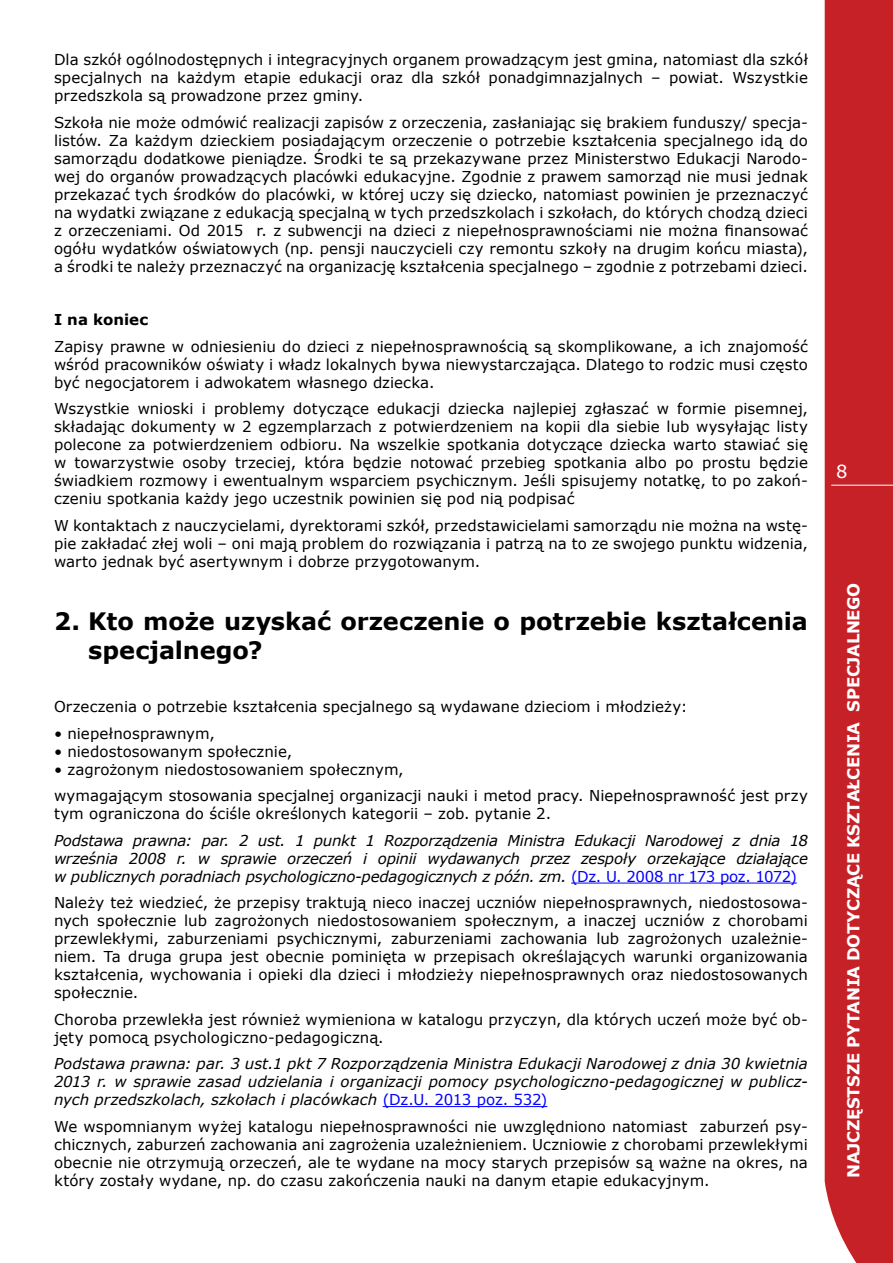
<style>
.page{position:relative;width:893px;height:1263px;background:#fff}
.page>*{position:absolute;margin:0;border:0;box-sizing:border-box;transform-origin:0 0}
.t1{font:700 24px/28.8px "Verdana";color:#000}
.t2{font:18px "Verdana";color:#fff}
.t3{font:700 16.5px "Verdana";letter-spacing:-.02em;color:#fff}
.t4{font:15px/18px "Verdana";letter-spacing:.005em;color:#000;text-align:justify}
.t5{font:italic 15px/18px "Verdana";letter-spacing:-.01em;color:#000;text-align:justify}
.t6{font:700 15px "Verdana";color:#000}
.s1{font-style:normal;color:#00f}
</style>
<div class="page">
<div style="left:825px;top:0;width:68px;height:1263px;background:#c72128"></div>
<hr style="left:831px;top:485px;width:62px;height:1px;background:#fff">
<hr style="left:571px;top:883px;width:226px;height:1px;background:#00f">
<hr style="left:383px;top:1106px;width:164px;height:1px;background:#00f">
<p class="t4" style="left:54px;top:51px;width:755px">Dla szkół ogólnodostępnych i integracyjnych organem prowadzącym jest gmina, natomiast dla szkół specjalnych na każdym etapie edukacji oraz dla szkół ponadgimnazjalnych – powiat. Wszystkie przedszkola są prowadzone przez gminy.</p>
<p class="t4" style="left:54px;top:114px;width:755px">Szkoła nie może odmówić realizacji zapisów z orzeczenia, zasłaniając się brakiem funduszy/ specja&shy;listów. Za każdym dzieckiem posiadającym orzeczenie o potrzebie kształcenia specjalnego idą do samorządu dodatkowe pieniądze. Środki te są przekazywane przez Ministerstwo Edukacji Narodo&shy;wej do organów prowadzących placówki edukacyjne. Zgodnie z prawem samorząd nie musi jednak przekazać tych środków do placówki, w której uczy się dziecko, natomiast powinien je przeznaczyć na wydatki związane z edukacją specjalną w tych przedszkolach i szkołach, do których chodzą dzieci z orzeczeniami. Od 2015 r. z subwencji na dzieci z niepełnosprawnościami nie można finansować ogółu wydatków oświatowych (np. pensji nauczycieli czy remontu szkoły na drugim końcu miasta), a środki te należy przeznaczyć na organizację kształcenia specjalnego – zgodnie z potrzebami dzieci.</p>
<p class="t6" style="left:54px;top:310px;width:96px">I na koniec</p>
<p class="t4" style="left:54px;top:337px;width:755px">Zapisy prawne w odniesieniu do dzieci z niepełnosprawnością są skomplikowane, a ich znajomość wśród pracowników oświaty i władz lokalnych bywa niewystarczająca. Dlatego to rodzic musi często być negocjatorem i adwokatem własnego dziecka.</p>
<p class="t4" style="left:54px;top:400px;width:755px">Wszystkie wnioski i problemy dotyczące edukacji dziecka najlepiej zgłaszać w formie pisemnej, składając dokumenty w 2 egzemplarzach z potwierdzeniem na kopii dla siebie lub wysyłając listy polecone za potwierdzeniem odbioru. Na wszelkie spotkania dotyczące dziecka warto stawiać się w towarzystwie osoby trzeciej, która będzie notować przebieg spotkania albo po prostu będzie świadkiem rozmowy i ewentualnym wsparciem psychicznym. Jeśli spisujemy notatkę, to po zakoń&shy;czeniu spotkania każdy jego uczestnik powinien się pod nią podpisać</p>
<p class="t4" style="left:54px;top:516px;width:755px">W kontaktach z nauczycielami, dyrektorami szkół, przedstawicielami samorządu nie można na wstę&shy;pie zakładać złej woli – oni mają problem do rozwiązania i patrzą na to ze swojego punktu widzenia, warto jednak być asertywnym i dobrze przygotowanym.</p>
<h1 class="t1" style="left:88px;top:607px;width:721px;text-indent:-34px">2. Kto może uzyskać orzeczenie o potrzebie kształcenia specjalnego?</h1>
<p class="t4" style="left:54px;top:698px;width:635px">Orzeczenia o potrzebie kształcenia specjalnego są wydawane dzieciom i młodzieży:</p>
<p class="t4" style="left:54px;top:724px;width:162px">• niepełnosprawnym,</p>
<p class="t4" style="left:54px;top:742px;width:240px">• niedostosowanym społecznie,</p>
<p class="t4" style="left:54px;top:756px;width:755px;line-height:26.5px">• zagrożonym niedostosowaniem społecznym,<br>wymagającym stosowania specjalnej organizacji nauki i metod pracy. Niepełnosprawność jest przy</p>
<p class="t4" style="left:54px;top:805px;width:499px">tym ograniczona do ściśle określonych kategorii – zob. pytanie 2.</p>
<p class="t5" style="left:54px;top:831px;width:755px">Podstawa prawna: par. 2 ust. 1 punkt 1 Rozporządzenia Ministra Edukacji Narodowej z dnia 18 września 2008 r. w sprawie orzeczeń i opinii wydawanych przez zespoły orzekające działające w publicznych poradniach psychologiczno-pedagogicznych z późn. zm. <span class="s1">(Dz. U. 2008 nr 173 poz. 1072)</span></p>
<p class="t4" style="left:54px;top:894px;width:755px">Należy też wiedzieć, że przepisy traktują nieco inaczej uczniów niepełnosprawnych, niedostosowa&shy;nych społecznie lub zagrożonych niedostosowaniem społecznym, a inaczej uczniów z chorobami przewlekłymi, zaburzeniami psychicznymi, zaburzeniami zachowania lub zagrożonych uzależnie&shy;niem. Ta druga grupa jest obecnie pominięta w przepisach określających warunki organizowania kształcenia, wychowania i opieki dla dzieci i młodzieży niepełnosprawnych oraz niedostosowanych społecznie.</p>
<p class="t4" style="left:54px;top:1010px;width:755px">Choroba przewlekła jest również wymieniona w katalogu przyczyn, dla których uczeń może być ob&shy;jęty pomocą psychologiczno-pedagogiczną.</p>
<p class="t5" style="left:54px;top:1055px;width:755px">Podstawa prawna: par. 3 ust.1 pkt 7 Rozporządzenia Ministra Edukacji Narodowej z dnia 30 kwietnia 2013 r. w sprawie zasad udzielania i organizacji pomocy psychologiczno-pedagogicznej w publicz&shy;nych przedszkolach, szkołach i placówkach <span class="s1">(Dz.U. 2013 poz. 532)</span></p>
<p class="t4" style="left:54px;top:1117px;width:755px">We wspomnianym wyżej katalogu niepełnosprawności nie uwzględniono natomiast zaburzeń psy&shy;chicznych, zaburzeń zachowania ani zagrożenia uzależnieniem. Uczniowie z chorobami przewlekłymi obecnie nie otrzymują orzeczeń, ale te wydane na mocy starych przepisów są ważne na okres, na który zostały wydane, np. do czasu zakończenia nauki na danym etapie edukacyjnym.</p>
<p class="t2" style="left:836px;top:460px;width:13px">8</p>
<p class="t3" style="left:843px;top:1178px;width:596px;rotate:-90deg">NAJCZĘSTSZE PYTANIA DOTYCZĄCE KSZTAŁCENIA SPECJALNEGO</p>
</div>
